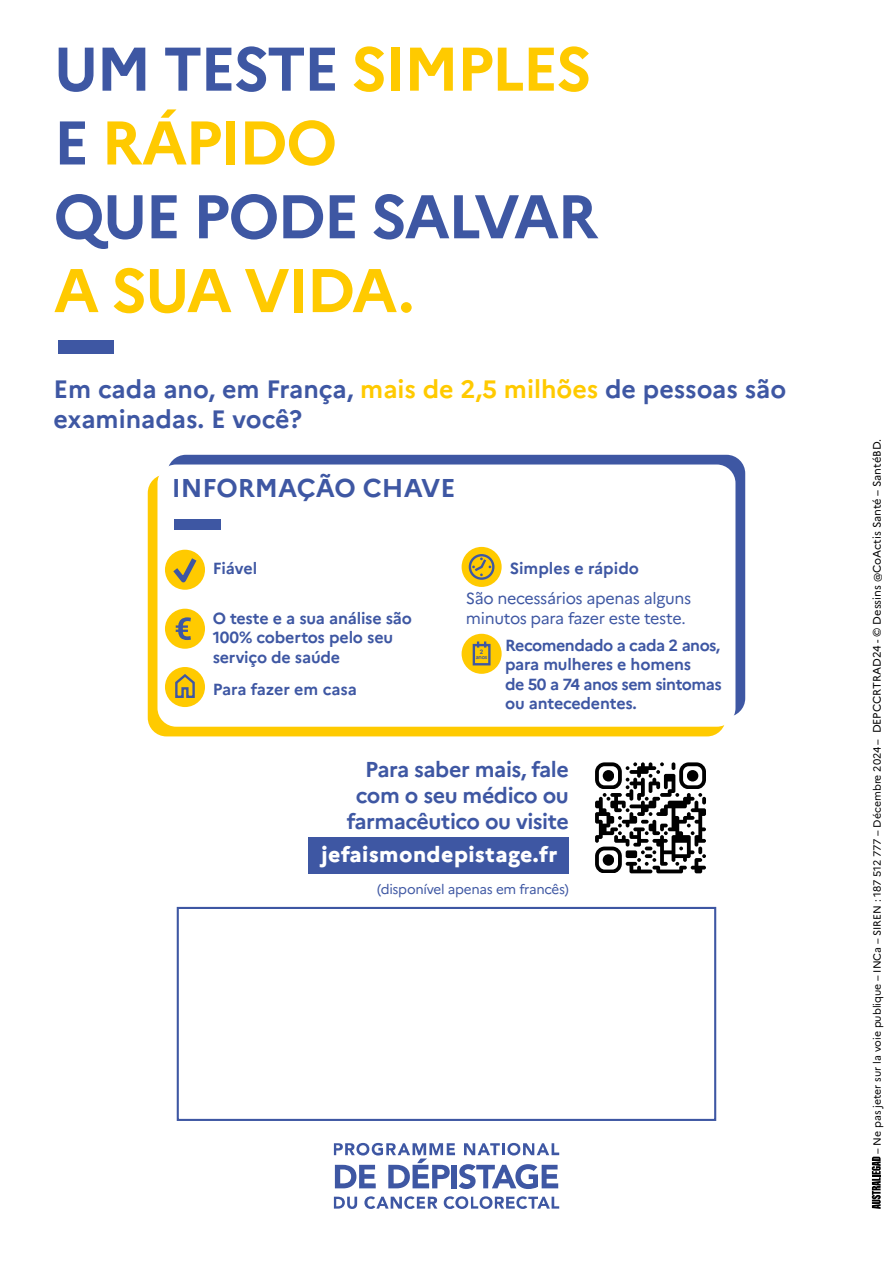
<style>
.page{position:relative;width:893px;height:1263px;background:#fff}
.page>*{position:absolute;margin:0;border:0;box-sizing:border-box;transform-origin:0 0}
.t1{font:700 61.5px/73.8px "Marianne";letter-spacing:-.04em;color:#3e57a3}
.t2{font:700 61.5px "Marianne";letter-spacing:-.04em;color:#ffca00}
.t3{font:700 25.8px "Marianne";color:#3e57a3}
.t4{font:700 25.05px/30.2px "Marianne";color:#3e57a3}
.t5{font:700 21.6px/25.8px "Marianne";letter-spacing:-.02em;color:#3e57a3;text-align:right}
.t6{font:800 21.6px "Marianne";letter-spacing:.02em;color:#fff}
.t7{font:700 16.05px/19.4px "Marianne";letter-spacing:-.01em;color:#3e57a3}
.t8{font:700 16.05px/19.4px "Marianne";letter-spacing:-.03em;color:#3e57a3}
.t9{font:16.05px/19.4px "Marianne";letter-spacing:-.02em;color:#3e57a3}
.t10{font:13.5px "Marianne";letter-spacing:-.02em;color:#3e57a3}
.t11{font:10.5px "Marianne";color:#000}
.t12{font:700 6.15px "Roboto";color:#3e57a3}
.t13{font:700 5.55px "Marianne";color:#3e57a3}
.s1{color:#ffca00}
.s2{font-size:10.95px}
</style>
<div class="page">
<svg style="left:872px;top:1157px;width:9px;height:52px"></svg>
<div style="left:148px;top:474px;width:578px;height:262px;background:#ffca00;border-radius:19px"></div>
<div style="left:167px;top:455px;width:578px;height:262px;background:#3e57a3;border-radius:19px"></div>
<div style="left:157px;top:464px;width:578px;height:263px;background:#fff;border-radius:19px"></div>
<div style="left:175px;top:519px;width:46px;height:11px;background:#3e57a3"></div>
<div style="left:165px;top:550px;width:40px;height:40px;background:#ffca00;border-radius:50%"></div>
<svg style="left:168px;top:553px;width:33px;height:36px"></svg>
<div style="left:165px;top:609px;width:40px;height:40px;background:#ffca00;border-radius:50%"></div>
<svg style="left:176px;top:617px;width:15px;height:23px"></svg>
<div style="left:462px;top:547px;width:40px;height:40px;background:#ffca00;border-radius:50%"></div>
<div style="left:469px;top:554px;width:25px;height:26px;border:2px solid #3e57a3;border-radius:50%"></div>
<svg style="left:472px;top:557px;width:19px;height:19px"></svg>
<div style="left:462px;top:634px;width:40px;height:40px;background:#ffca00;border-radius:50%"></div>
<svg style="left:472px;top:641px;width:19px;height:25px"></svg>
<div style="left:165px;top:667px;width:40px;height:40px;background:#ffca00;border-radius:50%"></div>
<svg style="left:175px;top:674px;width:20px;height:24px"></svg>
<svg style="left:334px;top:1143px;width:225px;height:46px"></svg>
<svg style="left:334px;top:1197px;width:23px;height:12px"></svg>
<svg style="left:364px;top:1196px;width:73px;height:13px"></svg>
<svg style="left:444px;top:1196px;width:115px;height:13px"></svg>
<div style="left:177px;top:907px;width:539px;height:214px;background:#fff;border:2px solid #3e57a3"></div>
<svg style="left:595px;top:801px;width:111px;height:72px"></svg>
<svg style="left:595px;top:762px;width:111px;height:39px"></svg>
<div style="left:687px;top:770px;width:11px;height:11px;background:#000;border-radius:6px"></div>
<svg style="left:595px;top:846px;width:27px;height:27px"></svg>
<div style="left:603px;top:854px;width:11px;height:12px;background:#000;border-radius:6px"></div>
<div style="left:308px;top:837px;width:261px;height:37px;background:#3e57a3"></div>
<div style="left:58px;top:340px;width:56px;height:13px;background:#3e57a3"></div>
<h1 class="t1" style="left:54px;top:32px;width:546px">UM TESTE <span class="s1">SIMPLES<br></span>E <span class="s1">RÁPIDO<br></span>QUE PODE SALVAR</h1>
<h1 class="t2" style="left:54px;top:253px;width:362px">A SUA VIDA.</h1>
<h3 class="t4" style="left:54px;top:374px;width:734px">Em cada ano, em França, <span class="s1">mais de 2,5 milhões</span> de pessoas são examinadas. E você?</h3>
<h2 class="t3" style="left:172px;top:472px;width:285px">INFORMAÇÃO CHAVE</h2>
<h3 class="t7" style="left:213px;top:558px;width:46px">Fiável</h3>
<h3 class="t7" style="left:510px;top:558px;width:131px">Simples e rápido</h3>
<h3 class="t7" style="left:213px;top:608px;width:201px">O teste e a sua análise são<br>100% cobertos pelo seu serviço de saúde</h3>
<h3 class="t7" style="left:213px;top:680px;width:146px">Para fazer em casa</h3>
<h3 class="t9" style="left:466px;top:589px;width:227px">São necessários apenas alguns minutos para fazer este teste.</h3>
<p class="t13" style="left:476px;top:654px;width:13px">anos</p>
<h3 class="t8" style="left:505px;top:636px;width:218px">Recomendado a cada 2 anos, para mulheres e homens<br>de 50 a 74 anos sem sintomas ou antecedentes.</h3>
<p class="t12" style="left:480px;top:648px;width:5px">2</p>
<h3 class="t5" style="left:347px;top:757px;width:224px">Para saber mais, fale com o seu médico ou farmacêutico ou visite</h3>
<h3 class="t6" style="left:321px;top:841px;width:237px">jefaismondepistage.fr</h3>
<p class="t10" style="left:377px;top:880px;width:193px">(disponível apenas em francês)</p>
<p class="t11" style="left:870px;top:1154px;width:716px;rotate:-90deg">– Ne pas jeter sur la voie publique – INCa – SIREN : 187 512 777 – Décembre 2024 – <span class="s2">DEPCCRTRAD24 - © Dessins @CoActis Santé – SantéBD.</span></p>
</div>
